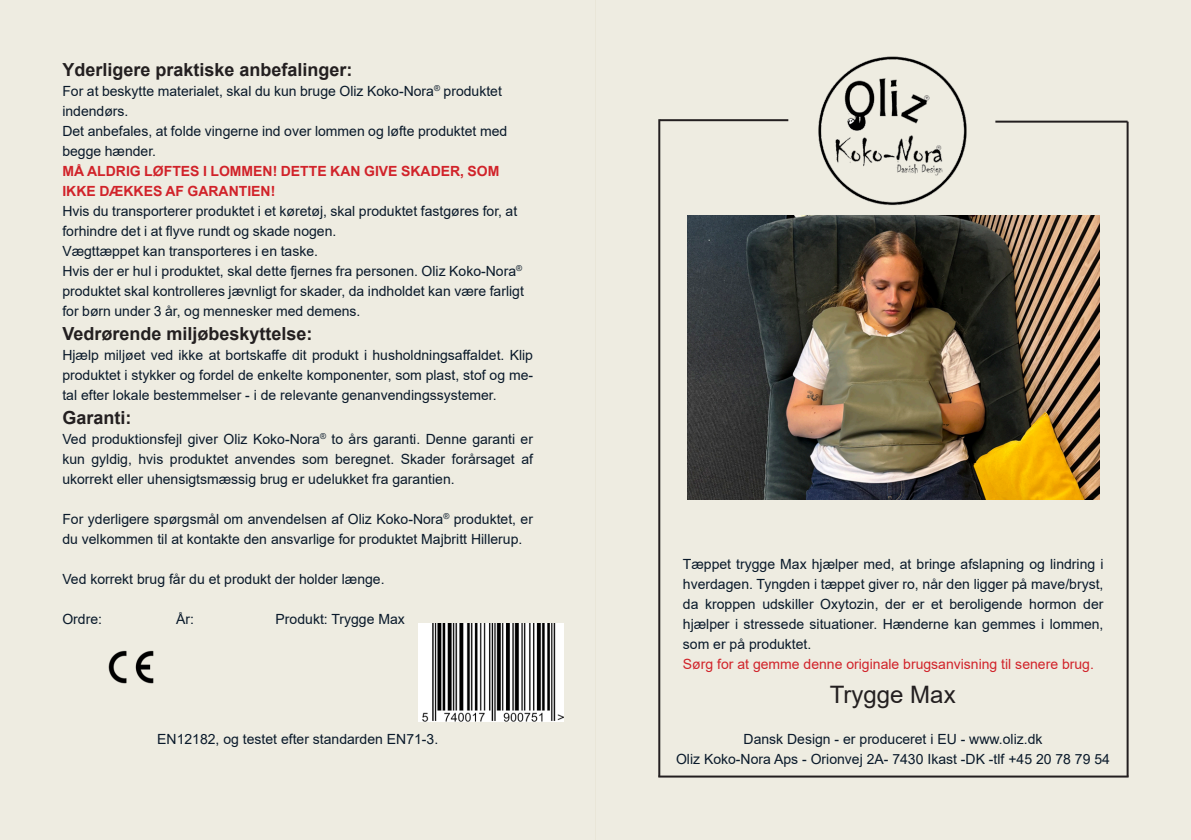
<style>
.page{position:relative;width:1191px;height:840px;background:#fff}
.page>*{position:absolute;margin:0;border:0;box-sizing:border-box;transform-origin:0 0}
.t1{font:24px "Arial";color:#231f20}
.Rubrik{font:700 18px "Arial";color:#231f20}
.brød{font:14px/20px "Arial";color:#09192a;text-align:justify}
.taps{font:14px/20px "Arial";color:#09192a}
.info{font:14px "Arial";color:#09192a}
.taps-2{font:700 14px/20px "Arial";color:#d1232a}
.brød-2{font:14px "Arial";color:#d1232a}
</style>
<div class="page">
<div style="left:0;top:0;width:595px;height:839px;background:#eeece1"></div>
<img style="left:108px;top:650px;width:46px;height:34px">
<div style="left:595px;top:0;width:596px;height:839px;background:#eeece1"></div>
<img style="left:818px;top:56px;width:149px;height:150px">
<img style="left:688px;top:215px;width:411px;height:284px">
<hr style="left:660px;top:119px;width:128px;height:2px;background:#231f20">
<hr style="left:658px;top:119px;width:2px;height:657px;background:#231f20">
<hr style="left:995px;top:121px;width:132px;height:2px;background:#231f20">
<hr style="left:1126px;top:122px;width:2px;height:654px;background:#231f20">
<hr style="left:658px;top:775px;width:470px;height:2px;background:#231f20">
<img style="left:418px;top:623px;width:145px;height:98px">
<p class="Rubrik" style="left:62px;top:56px;width:292px">Yderligere praktiske anbefalinger:</p>
<p class="taps" style="left:62px;top:80px;width:441px">For at beskytte materialet, skal du kun bruge Oliz Koko-Nora<sup>®</sup> produktet indendørs.</p>
<p class="taps" style="left:62px;top:120px;width:446px">Det anbefales, at folde vingerne ind over lommen og løfte produktet med begge hænder.</p>
<p class="taps-2" style="left:62px;top:161px;width:438px">MÅ ALDRIG LØFTES I LOMMEN! DETTE KAN GIVE SKADER, SOM<br>IKKE DÆKKES AF GARANTIEN!</p>
<p class="taps" style="left:62px;top:200px;width:456px">Hvis du transporterer produktet i et køretøj, skal produktet fastgøres for, at forhindre det i at flyve rundt og skade nogen.</p>
<p class="taps" style="left:62px;top:240px;width:257px">Vægttæppet kan transporteres i en taske.</p>
<p class="taps" style="left:62px;top:260px;width:463px">Hvis der er hul i produktet, skal dette fjernes fra personen. Oliz Koko-Nora<sup>® </sup>produktet skal kontrolleres jævnligt for skader, da indholdet kan være farligt for børn under 3 år, og mennesker med demens.</p>
<p class="Rubrik" style="left:62px;top:320px;width:252px">Vedrørende miljøbeskyttelse:</p>
<p class="brød" style="left:62px;top:344px;width:472px">Hjælp miljøet ved ikke at bortskaffe dit produkt i husholdningsaffaldet. Klip produktet i stykker og fordel de enkelte komponenter, som plast, stof og me&shy;tal efter lokale bestemmelser - i de relevante genanvendingssystemer.</p>
<p class="Rubrik" style="left:62px;top:404px;width:71px">Garanti:</p>
<p class="brød" style="left:62px;top:428px;width:472px">Ved produktionsfejl giver Oliz Koko-Nora<sup>®</sup> to års garanti. Denne garanti er kun gyldig, hvis produktet anvendes som beregnet. Skader forårsaget af ukorrekt eller uhensigtsmæssig brug er udelukket fra garantien.</p>
<p class="brød" style="left:62px;top:508px;width:472px">For yderligere spørgsmål om anvendelsen af Oliz Koko-Nora<sup>®</sup> produktet, er du velkommen til at kontakte den ansvarlige for produktet Majbritt Hillerup.</p>
<p class="brød" style="left:62px;top:568px;width:324px">Ved korrekt brug får du et produkt der holder længe.</p>
<p class="brød" style="left:62px;top:608px;width:41px">Ordre:</p>
<p class="brød" style="left:176px;top:608px;width:19px">År:</p>
<p class="brød" style="left:276px;top:608px;width:131px">Produkt: Trygge Max</p>
<p class="info" style="left:157px;top:728px;width:282px">EN12182, og testet efter standarden EN71-3.</p>
<p class="brød" style="left:683px;top:553px;width:422px">Tæppet trygge Max hjælper med, at bringe afslapning og lindring i hverdagen. Tyngden i tæppet giver ro, når den ligger på mave/bryst, da kroppen udskiller Oxytozin, der er et beroligende hormon der hjælper i stressede situationer. Hænderne kan gemmes i lommen, som er på produktet.</p>
<p class="brød-2" style="left:683px;top:653px;width:412px">Sørg for at gemme denne originale brugsanvisning til senere brug.</p>
<p class="t1" style="left:830px;top:678px;width:127px">Trygge Max</p>
<p class="info" style="left:743px;top:728px;width:300px">Dansk Design - er produceret i EU - www.oliz.dk</p>
<p class="info" style="left:676px;top:748px;width:435px">Oliz Koko-Nora Aps - Orionvej 2A- 7430 Ikast -DK -tlf +45 20 78 79 54</p>
</div>
